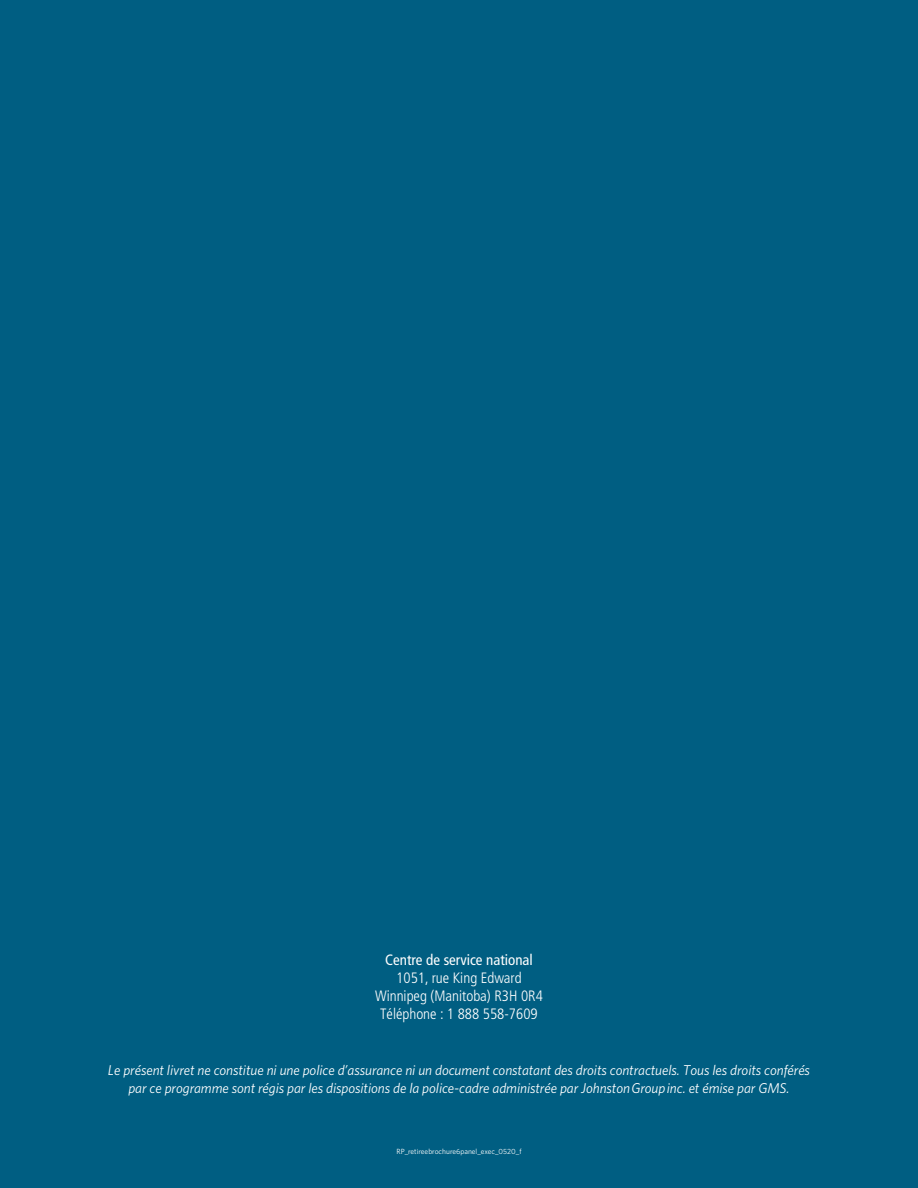
<style>
.page{position:relative;width:918px;height:1188px;background:#005e82}
.page>*{position:absolute;margin:0;border:0;box-sizing:border-box;transform-origin:0 0}
.t1{font:300 condensed 15px "Frutiger";color:#fff}
.t2{font:condensed 15px "Frutiger";color:#fff}
.Body_Copy_F{font:italic 14.25px/18px "Whitney";letter-spacing:-.005em;color:#fff;text-align:center}
.t3{font:7.5px "Whitney";color:#fff}
</style>
<div class="page">
<p class="t2" style="left:385px;top:951px;width:149px">Centre de service national</p>
<p class="t1" style="left:396px;top:969px;width:127px">1051, rue King Edward</p>
<p class="t1" style="left:375px;top:987px;width:169px">Winnipeg (Manitoba) R3H 0R4</p>
<p class="t1" style="left:380px;top:1005px;width:159px">Téléphone : 1 888 558-7609</p>
<p class="Body_Copy_F" style="left:108px;top:1061px;width:704px">Le présent livret ne constitue ni une police d’assurance ni un document constatant des droits contractuels. Tous les droits conférés par ce programme sont régis par les dispositions de la police-cadre administrée par Johnston Group inc. et émise par GMS.</p>
<p class="t3" style="left:396px;top:1146px;width:127px">RP_retireebrochure6panel_exec_0520_f</p>
</div>
